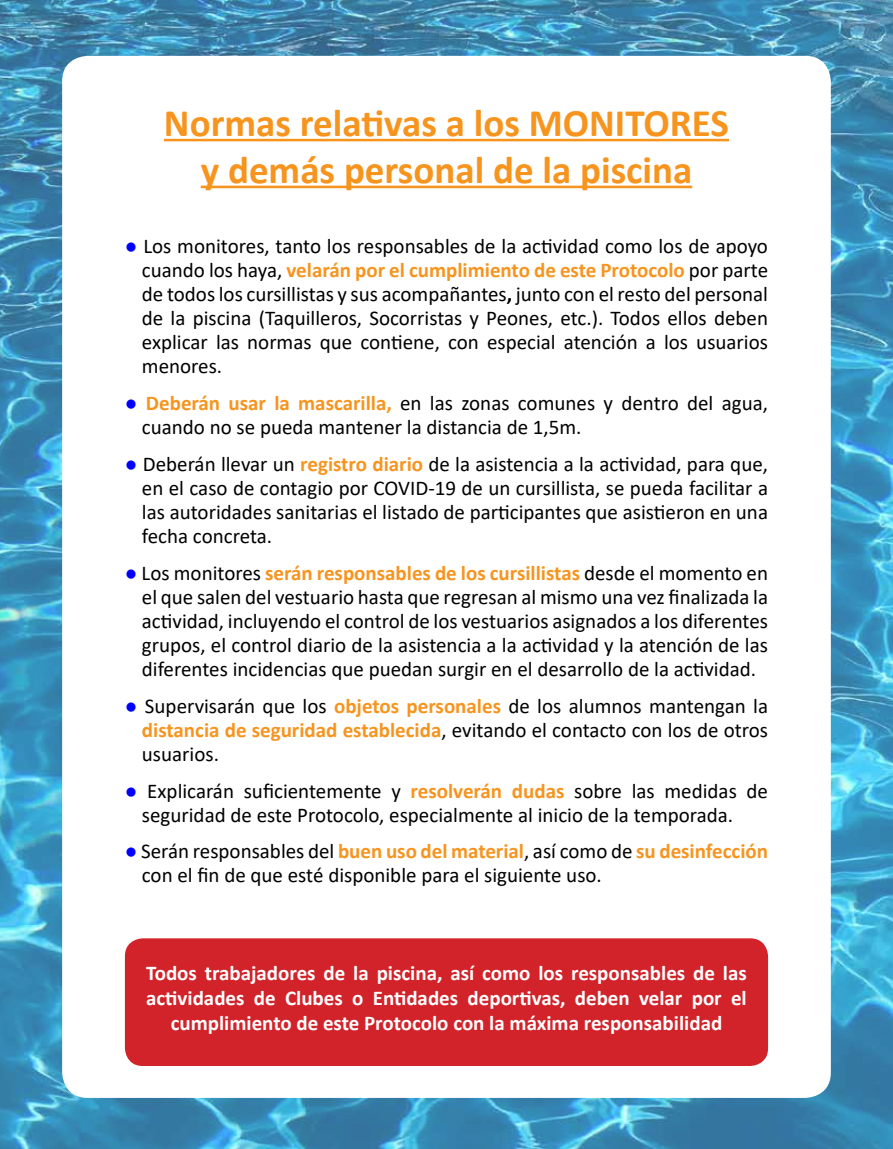
<style>
.page{position:relative;width:893px;height:1149px;background:#fff}
.page>*{position:absolute;margin:0;border:0;box-sizing:border-box;transform-origin:0 0}
.t1{font:700 39px/46.8px "Calibri";color:#f7941e;text-align:center}
.t2{font:21px/24px "Calibri";color:#000;text-align:justify}
.t3{font:700 21px/25.2px "Calibri";color:#fff;text-align:center}
.s1{color:#00f}
.s2{font-weight:700;color:#f7941e}
.s3{font-weight:700}
</style>
<div class="page">
<img style="left:0;top:0;width:893px;height:1148px">
<div style="left:62px;top:56px;width:769px;height:1041px;background:#fff;border-radius:26px"></div>
<div style="left:125px;top:938px;width:643px;height:127px;background:#d2232a;border-radius:18px"></div>
<hr style="left:164px;top:139px;width:565px;height:2px;background:#f7941e">
<hr style="left:201px;top:185px;width:491px;height:3px;background:#f7941e">
<h1 class="t1" style="left:164px;top:99px;width:566px">Normas relativas a los MONITORES y demás personal de la piscina</h1>
<p class="t2" style="left:142px;top:234px;width:628px;text-indent:-17px"><span class="s1">●</span> Los monitores, tanto los responsables de la actividad como los de apoyo cuando los haya, <span class="s2">velarán por el cumplimiento de este Protocolo</span> por parte de todos los cursillistas y sus acompañantes<span class="s3">,</span> junto con el resto del personal de la piscina (Taquilleros, Socorristas y Peones, etc.). Todos ellos deben explicar las normas que contiene, con especial atención a los usuarios menores.</p>
<p class="t2" style="left:142px;top:390px;width:628px;text-indent:-17px"><span class="s1">●</span> <span class="s2">Deberán usar la mascarilla,</span> en las zonas comunes y dentro del agua, cuando no se pueda mantener la distancia de 1,5m.</p>
<p class="t2" style="left:142px;top:451px;width:628px;text-indent:-17px"><span class="s1">●</span> Deberán llevar un <span class="s2">registro diario</span> de la asistencia a la actividad, para que, en el caso de contagio por COVID-19 de un cursillista, se pueda facilitar a las autoridades sanitarias el listado de participantes que asistieron en una fecha concreta.</p>
<p class="t2" style="left:142px;top:560px;width:628px;text-indent:-17px"><span class="s1">●</span> Los monitores <span class="s2">serán responsables de los cursillistas</span> desde el momento en el que salen del vestuario hasta que regresan al mismo una vez finalizada la actividad, incluyendo el control de los vestuarios asignados a los diferentes grupos, el control diario de la asistencia a la actividad y la atención de las diferentes incidencias que puedan surgir en el desarrollo de la actividad.</p>
<p class="t2" style="left:142px;top:693px;width:628px;text-indent:-17px"><span class="s1">●</span> Supervisarán que los <span class="s2">objetos personales</span> de los alumnos mantengan la <span class="s2">distancia de seguridad establecida</span>, evitando el contacto con los de otros usuarios.</p>
<p class="t2" style="left:142px;top:777px;width:628px;text-indent:-17px"><span class="s1">●</span> Explicarán suficientemente y <span class="s2">resolverán dudas</span> sobre las medidas de seguridad de este Protocolo, especialmente al inicio de la temporada.</p>
<p class="t2" style="left:142px;top:838px;width:628px;text-indent:-17px"><span class="s1">●</span> Serán responsables del <span class="s2">buen uso del material</span>, así como de <span class="s2">su desinfección </span>con el fin de que esté disponible para el siguiente uso.</p>
<p class="t3" style="left:146px;top:959px;width:602px">Todos trabajadores de la piscina, así como los responsables de las actividades de Clubes o Entidades deportivas, deben velar por el cumplimiento de este Protocolo con la máxima responsabilidad</p>
</div>
